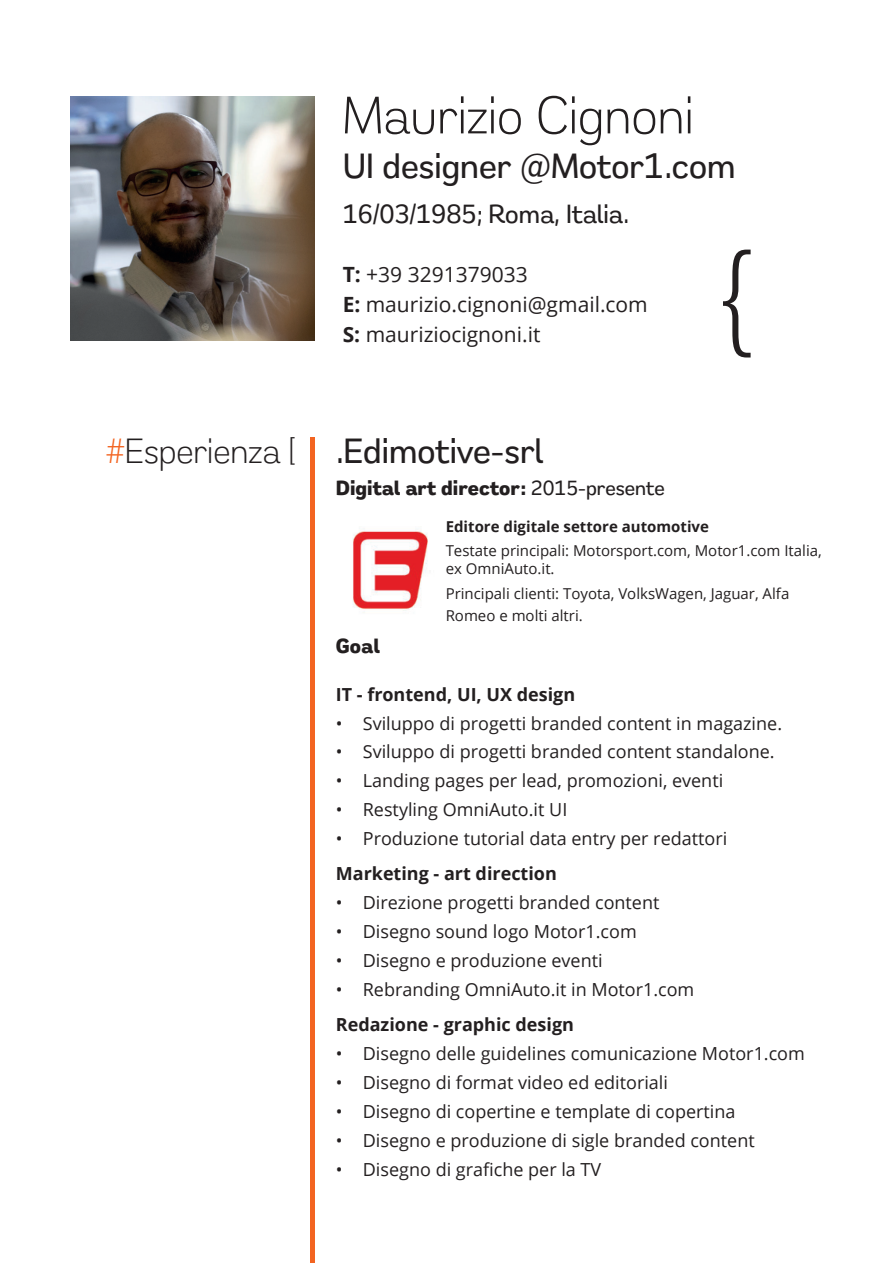
<style>
.page{position:relative;width:893px;height:1263px;background:#fff}
.page>*{position:absolute;margin:0;border:0;box-sizing:border-box;transform-origin:0 0}
.t1{font:300 54px "Remora Sans W2";color:#231f20}
.t2{font:500 36px "Remora Sans W2";color:#231f20}
.t3{font:500 27px "Remora Sans W2";color:#231f20}
.t4{font:21px/30px "Open Sans";color:#231f20}
.t5{font:700 21px "Remora Sans W2";color:#231f20}
.t6{font:18px "Open Sans";color:#231f20}
.t7{font:700 18px "Open Sans";color:#231f20}
.t8{font:15px/18px "Open Sans";color:#231f20}
.t9{font:700 15px "Open Sans";color:#231f20}
.s1{font-weight:700}
.s2{font-weight:300;color:#f36421}
.s3{font-weight:300}
.s4{font-weight:500}
</style>
<div class="page">
<img style="left:70px;top:96px;width:245px;height:244px">
<div style="left:310px;top:437px;width:5px;height:826px;background:#f36421"></div>
<img style="left:353px;top:531px;width:75px;height:82px">
<svg style="left:723px;top:250px;width:27px;height:108px"></svg>
<h1 class="t1" style="left:343px;top:95px;width:353px">Maurizio Cignoni</h1>
<h2 class="t2" style="left:343px;top:153px;width:394px">UI designer @Motor1.com</h2>
<h3 class="t3" style="left:343px;top:204px;width:288px">16/03/1985; Roma, Italia.</h3>
<p class="t4" style="left:343px;top:258px;width:307px"><span class="s1">T:</span> +39 3291379033<br><span class="s1">E:</span> maurizio.cignoni@gmail.com<br><span class="s1">S:</span> mauriziocignoni.it</p>
<h2 class="t2" style="left:106px;top:438px;width:439px"><span class="s2">#</span><span class="s3">Esperienza [</span> .Edimotive-srl</h2>
<p class="t5" style="left:336px;top:480px;width:331px">Digital art director: <span class="s4">2015-presente</span></p>
<p class="t9" style="left:446px;top:516px;width:265px">Editore digitale settore automotive</p>
<p class="t8" style="left:446px;top:541px;width:378px">Testate principali: Motorsport.com, Motor1.com Italia, ex OmniAuto.it.</p>
<p class="t8" style="left:446px;top:582px;width:345px;line-height:22.5px">Principali clienti: Toyota, VolksWagen, Jaguar, Alfa<br>Romeo e molti altri.</p>
<p class="t5" style="left:336px;top:638px;width:45px">Goal</p>
<p class="t7" style="left:336px;top:682px;width:241px">IT - frontend, UI, UX design</p>
<p class="t6" style="left:336px;top:710px;width:448px">• Sviluppo di progetti branded content in magazine.</p>
<p class="t6" style="left:336px;top:739px;width:440px">• Sviluppo di progetti branded content standalone.</p>
<p class="t6" style="left:336px;top:768px;width:389px">• Landing pages per lead, promozioni, eventi</p>
<p class="t6" style="left:336px;top:797px;width:233px">• Restyling OmniAuto.it UI</p>
<p class="t6" style="left:336px;top:826px;width:393px">• Produzione tutorial data entry per redattori</p>
<p class="t7" style="left:336px;top:861px;width:223px">Marketing - art direction</p>
<p class="t6" style="left:336px;top:890px;width:325px">• Direzione progetti branded content</p>
<p class="t6" style="left:336px;top:919px;width:302px">• Disegno sound logo Motor1.com</p>
<p class="t6" style="left:336px;top:948px;width:268px">• Disegno e produzione eventi</p>
<p class="t6" style="left:336px;top:977px;width:360px">• Rebranding OmniAuto.it in Motor1.com</p>
<p class="t7" style="left:336px;top:1012px;width:240px">Redazione - graphic design</p>
<p class="t6" style="left:336px;top:1041px;width:471px">• Disegno delle guidelines comunicazione Motor1.com</p>
<p class="t6" style="left:336px;top:1070px;width:334px">• Disegno di format video ed editoriali</p>
<p class="t6" style="left:336px;top:1099px;width:401px">• Disegno di copertine e template di copertina</p>
<p class="t6" style="left:336px;top:1127px;width:420px">• Disegno e produzione di sigle branded content</p>
<p class="t6" style="left:336px;top:1156px;width:267px">• Disegno di grafiche per la TV</p>
</div>
